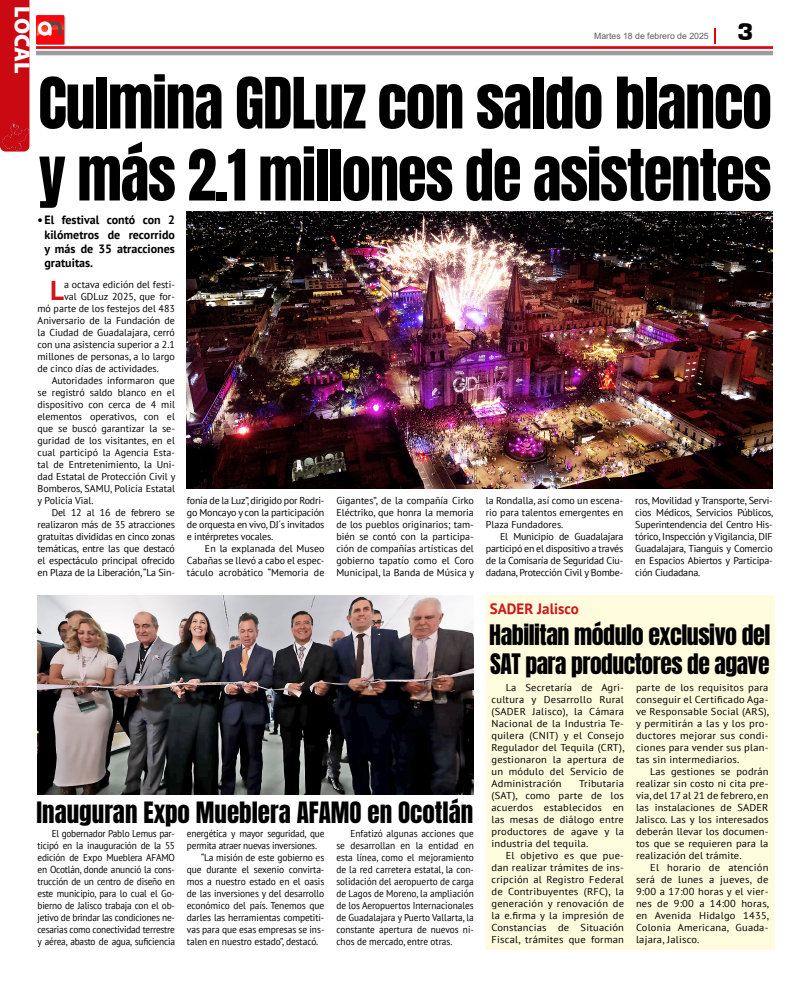
<style>
.page{position:relative;width:808px;height:1007px;background:#fff}
.page>*{position:absolute;margin:0;border:0;box-sizing:border-box;transform-origin:0 0}
.t1{font:60px/72px "Anton";letter-spacing:-.02em;color:#000}
.t2{font:700 27.1px "PT Sans";color:#cd1719}
.t3{font:25px "Anton";color:#000}
.t4{font:900 25px "Eurostile";color:#000}
.t5{font:24px/28.8px "Anton";letter-spacing:-.02em;color:#000}
.t6{font:900 22px "Myriad Pro";letter-spacing:-.005em;color:#fff}
.t7{font:700 15px "PT Sans";color:#cd1719}
.t8{font:700 12px/14.4px "PT Sans";color:#000;text-align:justify}
.t9{font:10px/12px "PT Sans";color:#000;text-align:justify}
.t10{font:10px/12px "PT Sans";color:#000;text-align:justify;scale:1.05 1}
.t11{font:10px/12px "PT Sans";color:#000;text-align:justify;scale:.93 1}
.t12{font:10px "PT Sans";color:#000;scale:.95 1}
.t13{font:10px "PT Sans";letter-spacing:-.02em;color:#000}
.t14{font:10px "PT Sans";letter-spacing:-.02em;color:#000;scale:.93 1}
.t15{font:8.7px "Arial";color:#5c5b5f}
</style>
<div class="page">
<svg style="left:36px;top:28px;width:737px;height:27px"></svg>
<img style="left:36px;top:16px;width:30px;height:29px">
<img style="left:187px;top:211px;width:586px;height:277px">
<div style="left:486px;top:595px;width:288px;height:354px;background:#fffbdc"></div>
<img style="left:38px;top:595px;width:436px;height:199px">
<div style="left:0;top:0;width:29px;height:120px;background:#cb0912"></div>
<img style="left:0;top:120px;width:30px;height:32px">
<h3 class="t6" style="left:37px;top:6px;width:68px;rotate:90deg">LOCAL</h3>
<p class="t15" style="left:594px;top:30px;width:116px">Martes 18 de febrero de 2025</p>
<h3 class="t4" style="left:737px;top:18px;width:17px">3</h3>
<h1 class="t1" style="left:38px;top:72px;width:735px">Culmina GDLuz con saldo blanco y más 2.1 millones de asistentes</h1>
<p class="t8" style="left:45px;top:212px;width:132px;text-indent:-7px">• El festival contó con 2 kilómetros de recorrido y más de 35 atracciones gratuitas.</p>
<h2 class="t2" style="left:50px;top:272px;width:15px">L</h2>
<p class="t9" style="left:64px;top:278px;width:112px">a octava edición del festi-</p>
<p class="t9" style="left:64px;top:290px;width:112px">val GDLuz 2025, que for-</p>
<p class="t9" style="left:38px;top:302px;width:139px">mó parte de los festejos del 483</p>
<p class="t9" style="left:38px;top:314px;width:139px">Aniversario de la Fundación de</p>
<p class="t9" style="left:38px;top:326px;width:139px">la Ciudad de Guadalajara, cerró</p>
<p class="t9" style="left:38px;top:338px;width:139px">con una asistencia superior a 2.1</p>
<p class="t9" style="left:38px;top:350px;width:139px">millones de personas, a lo largo</p>
<p class="t9" style="left:38px;top:362px;width:123px">de cinco días de actividades.</p>
<p class="t9" style="left:52px;top:374px;width:125px">Autoridades informaron que</p>
<p class="t9" style="left:38px;top:386px;width:139px">se registró saldo blanco en el</p>
<p class="t9" style="left:38px;top:398px;width:139px">dispositivo con cerca de 4 mil</p>
<p class="t9" style="left:38px;top:410px;width:139px">elementos operativos, con el</p>
<p class="t9" style="left:38px;top:422px;width:139px">que se buscó garantizar la se-</p>
<p class="t9" style="left:38px;top:434px;width:139px">guridad de los visitantes, en el</p>
<p class="t9" style="left:38px;top:446px;width:139px">cual participó la Agencia Esta-</p>
<p class="t9" style="left:38px;top:458px;width:139px">tal de Entretenimiento, la Uni-</p>
<p class="t9" style="left:38px;top:470px;width:139px">dad Estatal de Protección Civil y</p>
<p class="t9" style="left:38px;top:482px;width:139px">Bomberos, SAMU, Policía Estatal</p>
<p class="t9" style="left:38px;top:494px;width:58px">y Policía Vial.</p>
<p class="t13" style="left:52px;top:506px;width:125px">Del 12 al 16 de febrero se</p>
<p class="t13" style="left:38px;top:518px;width:139px">realizaron más de 35 atracciones</p>
<p class="t13" style="left:38px;top:530px;width:139px">gratuitas divididas en cinco zonas</p>
<p class="t13" style="left:38px;top:542px;width:139px">temáticas, entre las que destacó</p>
<p class="t13" style="left:38px;top:554px;width:139px">el espectáculo principal ofrecido</p>
<p class="t13" style="left:38px;top:566px;width:139px">en Plaza de la Liberación, “La Sin-</p>
<p class="t9" style="left:187px;top:494px;width:139px">fonía de la Luz”, dirigido por Rodri&shy;go Moncayo y con la participación de orquesta en vivo, DJ´s invitados e intérpretes vocales.</p>
<p class="t9" style="left:187px;top:542px;width:139px;text-indent:18px">En la explanada del Museo Cabañas se llevó a cabo el espec&shy;táculo acrobático “Memoria de</p>
<p class="t9" style="left:336px;top:494px;width:139px">Gigantes”, de la compañía Cirko Eléctriko, que honra la memoria de los pueblos originarios; tam&shy;bién se contó con la participa&shy;ción de compañías artísticas del gobierno tapatío como el Coro Municipal, la Banda de Música y</p>
<p class="t9" style="left:486px;top:494px;width:139px">la Rondalla, así como un escena&shy;rio para talentos emergentes en Plaza Fundadores.</p>
<p class="t9" style="left:486px;top:530px;width:139px;text-indent:14px">El Municipio de Guadalajara participó en el dispositivo a través de la Comisaría de Seguridad Ciu&shy;dadana, Protección Civil y Bombe-</p>
<h3 class="t7" style="left:490px;top:598px;width:90px">SADER Jalisco</h3>
<p class="t9" style="left:635px;top:494px;width:140px">ros, Movilidad y Transporte, Servi&shy;cios Médicos, Servicios Públicos, Superintendencia del Centro His&shy;tórico, Inspección y Vigilancia, DIF Guadalajara, Tianguis y Comercio en Espacios Abiertos y Participa&shy;ción Ciudadana.</p>
<h3 class="t5" style="left:489px;top:622px;width:283px">Habilitan módulo exclusivo del<br>SAT para productores de agave</h3>
<h3 class="t3" style="left:37px;top:799px;width:438px">Inauguran Expo Mueblera AFAMO en Ocotlán</h3>
<p class="t11" style="left:38px;top:827px;width:149px;text-indent:14px">El gobernador Pablo Lemus par&shy;ticipó en la inauguración de la 55 edición de Expo Mueblera AFAMO en Ocotlán, donde anunció la cons&shy;trucción de un centro de diseño en este municipio, para lo cual el Go&shy;bierno de Jalisco trabaja con el ob&shy;jetivo de brindar las condiciones ne&shy;cesarias como conectividad terrestre y aérea, abasto de agua, suficiencia</p>
<p class="t14" style="left:187px;top:827px;width:149px">energética y mayor seguridad, que</p>
<p class="t14" style="left:187px;top:839px;width:141px">permita atraer nuevas inversiones.</p>
<p class="t12" style="left:201px;top:851px;width:131px">“La misión de este gobierno es</p>
<p class="t12" style="left:187px;top:863px;width:146px">que durante el sexenio convirta-</p>
<p class="t12" style="left:187px;top:875px;width:146px">mos a nuestro estado en el oasis</p>
<p class="t12" style="left:187px;top:887px;width:146px">de las inversiones y del desarrollo</p>
<p class="t12" style="left:187px;top:899px;width:146px">económico del país. Tenemos que</p>
<p class="t12" style="left:187px;top:911px;width:146px">darles las herramientas competiti-</p>
<p class="t12" style="left:187px;top:923px;width:146px">vas para que esas empresas se ins-</p>
<p class="t12" style="left:187px;top:935px;width:140px">talen en nuestro estado”, destacó.</p>
<p class="t11" style="left:336px;top:827px;width:149px;text-indent:14px">Enfatizó algunas acciones que se desarrollan en la entidad en esta línea, como el mejoramiento de la red carretera estatal, la con&shy;solidación del aeropuerto de carga de Lagos de Moreno, la ampliación de los Aeropuertos Internacionales de Guadalajara y Puerto Vallarta, la constante apertura de nuevos ni&shy;chos de mercado, entre otras.</p>
<p class="t10" style="left:491px;top:680px;width:128px;text-indent:14px">La Secretaría de Agri&shy;cultura y Desarrollo Rural (SADER Jalisco), la Cámara Nacional de la Industria Te&shy;quilera (CNIT) y el Consejo Regulador del Tequila (CRT), gestionaron la apertura de un módulo del Servicio de Administración</p>
<p class="t10" style="left:491px;top:776px;width:128px;text-indent:88px">Tributaria (SAT), como parte de los acuerdos establecidos en las mesas de diálogo entre productores de agave y la industria del tequila.</p>
<p class="t10" style="left:491px;top:848px;width:128px;text-indent:14px">El objetivo es que pue&shy;dan realizar trámites de ins&shy;cripción al Registro Federal de Contribuyentes (RFC), la generación y renovación de la e.firma y la impresión de Constancias de Situación Fiscal, trámites que forman</p>
<p class="t10" style="left:636px;top:680px;width:128px">parte de los requisitos para conseguir el Certificado Aga&shy;ve Responsable Social (ARS), y permitirán a las y los pro&shy;ductores mejorar sus condi&shy;ciones para vender sus plan&shy;tas sin intermediarios.</p>
<p class="t10" style="left:636px;top:764px;width:128px;text-indent:14px">Las gestiones se podrán realizar sin costo ni cita pre&shy;via, del 17 al 21 de febrero, en las instalaciones de SADER Jalisco. Las y los interesados deberán llevar los documen&shy;tos que se requieren para la realización del trámite.</p>
<p class="t10" style="left:636px;top:860px;width:128px;text-indent:14px">El horario de atención será de lunes a jueves, de 9:00 a 17:00 horas y el vier&shy;nes de 9:00 a 14:00 horas, en Avenida Hidalgo 1435, Colonia Americana, Guada&shy;lajara, Jalisco.</p>
</div>
